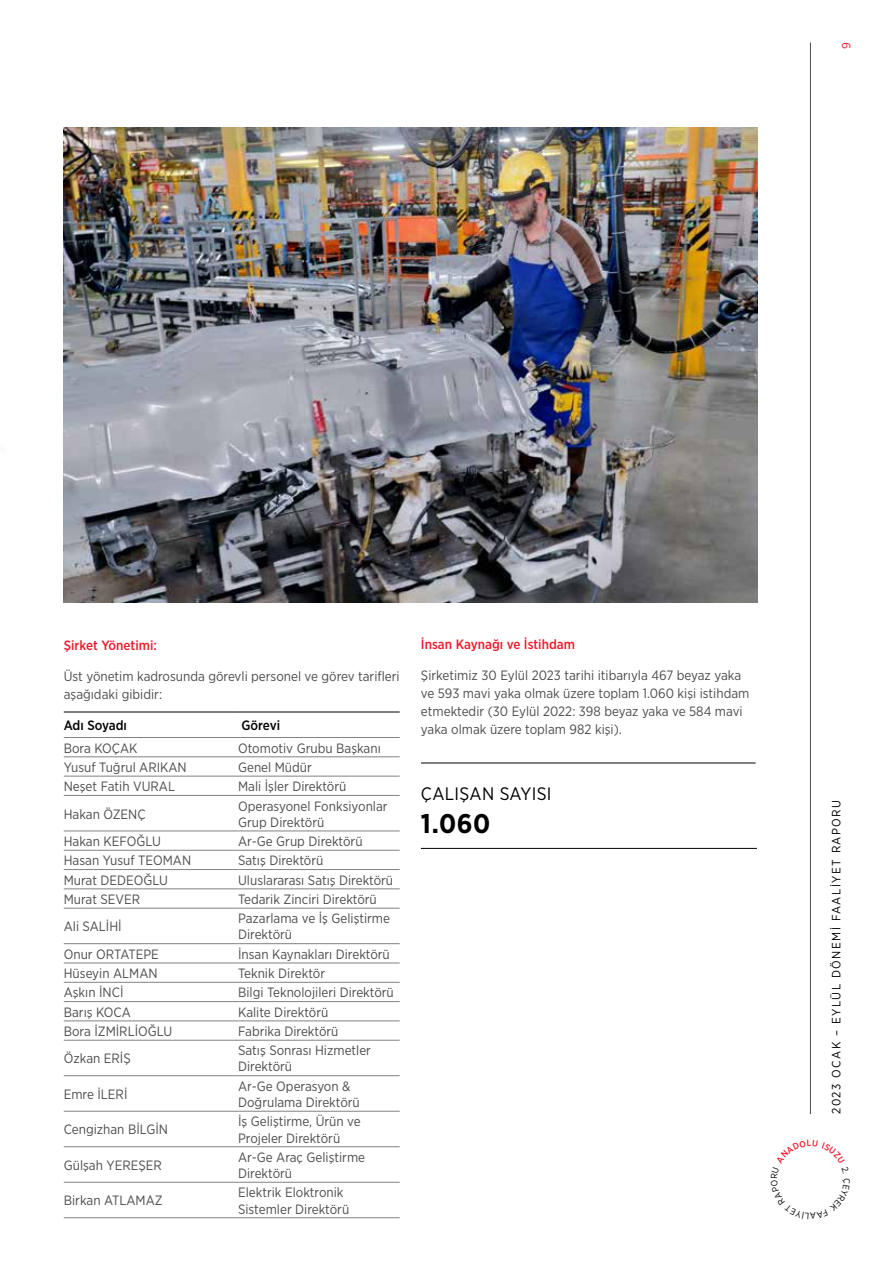
<style>
.page{position:relative;width:893px;height:1263px;background:#fff}
.page>*{position:absolute;margin:0;border:0;box-sizing:border-box;transform-origin:0 0}
.t1{font:700 27px "Gotham Narrow";color:#000}
.t2{font:18px "Gotham Narrow";letter-spacing:.02em;color:#000}
.t3{font:13.5px/16.2px "Gotham Narrow";color:#4d4d4f}
.t4{font:500 13.5px "Gotham Narrow";color:#ed1c2e}
.t5{font:500 13.5px "Gotham Narrow";color:#000}
.t6{font:12px "Gotham Narrow";letter-spacing:.12em;color:#000}
.t7{font:12px "Gotham Narrow";color:#ed1c2e}
</style>
<div class="page">
<hr style="left:810px;top:43px;width:1px;height:1071px;background:#4d4d4f">
<hr style="left:64px;top:712px;width:174px;height:1px;background:#000">
<hr style="left:238px;top:712px;width:162px;height:1px;background:#000">
<hr style="left:64px;top:737px;width:174px;height:1px;background:#808285">
<hr style="left:238px;top:737px;width:162px;height:1px;background:#808285">
<hr style="left:64px;top:756px;width:174px;height:1px;background:#808285">
<hr style="left:238px;top:756px;width:162px;height:1px;background:#808285">
<hr style="left:64px;top:776px;width:174px;height:1px;background:#808285">
<hr style="left:238px;top:776px;width:162px;height:1px;background:#808285">
<hr style="left:64px;top:795px;width:174px;height:1px;background:#808285">
<hr style="left:238px;top:795px;width:162px;height:1px;background:#808285">
<hr style="left:64px;top:831px;width:174px;height:1px;background:#808285">
<hr style="left:238px;top:831px;width:162px;height:1px;background:#808285">
<hr style="left:64px;top:850px;width:174px;height:1px;background:#808285">
<hr style="left:238px;top:850px;width:162px;height:1px;background:#808285">
<hr style="left:64px;top:869px;width:174px;height:1px;background:#808285">
<hr style="left:238px;top:869px;width:162px;height:1px;background:#808285">
<hr style="left:64px;top:888px;width:174px;height:1px;background:#808285">
<hr style="left:238px;top:888px;width:162px;height:1px;background:#808285">
<hr style="left:64px;top:908px;width:174px;height:1px;background:#808285">
<hr style="left:238px;top:908px;width:162px;height:1px;background:#808285">
<hr style="left:64px;top:943px;width:174px;height:1px;background:#808285">
<hr style="left:238px;top:943px;width:162px;height:1px;background:#808285">
<hr style="left:64px;top:963px;width:174px;height:1px;background:#808285">
<hr style="left:238px;top:963px;width:162px;height:1px;background:#808285">
<hr style="left:64px;top:982px;width:174px;height:1px;background:#808285">
<hr style="left:238px;top:982px;width:162px;height:1px;background:#808285">
<hr style="left:64px;top:1001px;width:174px;height:1px;background:#808285">
<hr style="left:238px;top:1001px;width:162px;height:1px;background:#808285">
<hr style="left:64px;top:1021px;width:174px;height:1px;background:#808285">
<hr style="left:238px;top:1021px;width:162px;height:1px;background:#808285">
<hr style="left:64px;top:1040px;width:174px;height:1px;background:#808285">
<hr style="left:238px;top:1040px;width:162px;height:1px;background:#808285">
<hr style="left:64px;top:1075px;width:174px;height:1px;background:#808285">
<hr style="left:238px;top:1075px;width:162px;height:1px;background:#808285">
<hr style="left:64px;top:1111px;width:174px;height:1px;background:#808285">
<hr style="left:64px;top:1146px;width:174px;height:1px;background:#808285">
<hr style="left:64px;top:1182px;width:174px;height:1px;background:#808285">
<hr style="left:64px;top:1217px;width:174px;height:1px;background:#808285">
<hr style="left:238px;top:1111px;width:162px;height:1px;background:#808285">
<hr style="left:238px;top:1146px;width:162px;height:1px;background:#808285">
<hr style="left:238px;top:1182px;width:162px;height:1px;background:#808285">
<hr style="left:238px;top:1217px;width:162px;height:1px;background:#808285">
<img style="left:64px;top:128px;width:694px;height:475px">
<hr style="left:421px;top:763px;width:335px;height:1px;background:#000">
<hr style="left:421px;top:848px;width:336px;height:1px;background:#000">
<img style="left:63px;top:157px;width:50px;height:353px">
<p class="t7" style="left:839px;top:49px;width:8px;rotate:-90deg">9</p>
<p class="t4" style="left:64px;top:637px;width:95px">Şirket Yönetimi:</p>
<p class="t3" style="left:64px;top:667px;width:337px;line-height:18px">Üst yönetim kadrosunda görevli personel ve görev tarifleri aşağıdaki gibidir:</p>
<p class="t5" style="left:64px;top:717px;width:65px">Adı Soyadı</p>
<p class="t5" style="left:242px;top:717px;width:40px">Görevi</p>
<p class="t3" style="left:64px;top:739px;width:75px">Bora KOÇAK</p>
<p class="t3" style="left:238px;top:739px;width:144px">Otomotiv Grubu Başkanı</p>
<p class="t3" style="left:64px;top:759px;width:124px">Yusuf Tuğrul ARIKAN</p>
<p class="t3" style="left:238px;top:759px;width:75px">Genel Müdür</p>
<p class="t3" style="left:64px;top:778px;width:113px">Neşet Fatih VURAL</p>
<p class="t3" style="left:238px;top:778px;width:110px">Mali İşler Direktörü</p>
<p class="t3" style="left:64px;top:805px;width:83px">Hakan ÖZENÇ</p>
<p class="t3" style="left:238px;top:797px;width:151px">Operasyonel Fonksiyonlar<br>Grup Direktörü</p>
<p class="t3" style="left:64px;top:833px;width:99px">Hakan KEFOĞLU</p>
<p class="t3" style="left:238px;top:833px;width:126px">Ar-Ge Grup Direktörü</p>
<p class="t3" style="left:64px;top:852px;width:129px">Hasan Yusuf TEOMAN</p>
<p class="t3" style="left:238px;top:852px;width:87px">Satış Direktörü</p>
<p class="t3" style="left:64px;top:871px;width:106px">Murat DEDEOĞLU</p>
<p class="t3" style="left:238px;top:871px;width:157px">Uluslararası Satış Direktörü</p>
<p class="t3" style="left:64px;top:891px;width:78px">Murat SEVER</p>
<p class="t3" style="left:238px;top:891px;width:140px">Tedarik Zinciri Direktörü</p>
<p class="t3" style="left:64px;top:918px;width:59px">Ali SALİHİ</p>
<p class="t3" style="left:238px;top:910px;width:153px">Pazarlama ve İş Geliştirme<br>Direktörü</p>
<p class="t3" style="left:64px;top:946px;width:97px">Onur ORTATEPE</p>
<p class="t3" style="left:238px;top:946px;width:153px">İnsan Kaynakları Direktörü</p>
<p class="t3" style="left:64px;top:965px;width:95px">Hüseyin ALMAN</p>
<p class="t3" style="left:238px;top:965px;width:88px">Teknik Direktör</p>
<p class="t3" style="left:64px;top:984px;width:61px">Aşkın İNCİ</p>
<p class="t3" style="left:238px;top:984px;width:157px">Bilgi Teknolojileri Direktörü</p>
<p class="t3" style="left:64px;top:1003px;width:69px">Barış KOCA</p>
<p class="t3" style="left:238px;top:1003px;width:92px">Kalite Direktörü</p>
<p class="t3" style="left:64px;top:1023px;width:110px">Bora İZMİRLİOĞLU</p>
<p class="t3" style="left:238px;top:1023px;width:102px">Fabrika Direktörü</p>
<p class="t3" style="left:64px;top:1050px;width:68px">Özkan ERİŞ</p>
<p class="t3" style="left:238px;top:1042px;width:134px">Satış Sonrası Hizmetler<br>Direktörü</p>
<p class="t3" style="left:64px;top:1086px;width:65px">Emre İLERİ</p>
<p class="t3" style="left:238px;top:1078px;width:123px">Ar-Ge Operasyon &amp;<br>Doğrulama Direktörü</p>
<p class="t3" style="left:64px;top:1121px;width:106px">Cengizhan BİLGİN</p>
<p class="t3" style="left:238px;top:1113px;width:124px">İş Geliştirme, Ürün ve<br>Projeler Direktörü</p>
<p class="t3" style="left:64px;top:1157px;width:99px">Gülşah YEREŞER</p>
<p class="t3" style="left:238px;top:1149px;width:128px">Ar-Ge Araç Geliştirme<br>Direktörü</p>
<p class="t3" style="left:64px;top:1192px;width:100px">Birkan ATLAMAZ</p>
<p class="t3" style="left:238px;top:1184px;width:113px">Elektrik Eloktronik<br>Sistemler Direktörü</p>
<p class="t4" style="left:421px;top:636px;width:156px">İnsan Kaynağı ve İstihdam</p>
<p class="t3" style="left:421px;top:666px;width:330px;line-height:18px">Şirketimiz 30 Eylül 2023 tarihi itibarıyla 467 beyaz yaka ve 593 mavi yaka olmak üzere toplam 1.060 kişi istihdam etmektedir (30 Eylül 2022: 398 beyaz yaka ve 584 mavi yaka olmak üzere toplam 982 kişi).</p>
<h2 class="t2" style="left:421px;top:782px;width:132px">ÇALIŞAN SAYISI</h2>
<h1 class="t1" style="left:421px;top:806px;width:71px">1.060</h1>
<p class="t6" style="left:829px;top:1114px;width:316px;rotate:-90deg">2023 OCAK – EYLÜL DÖNEMİ FAALİYET RAPORU</p>
</div>
